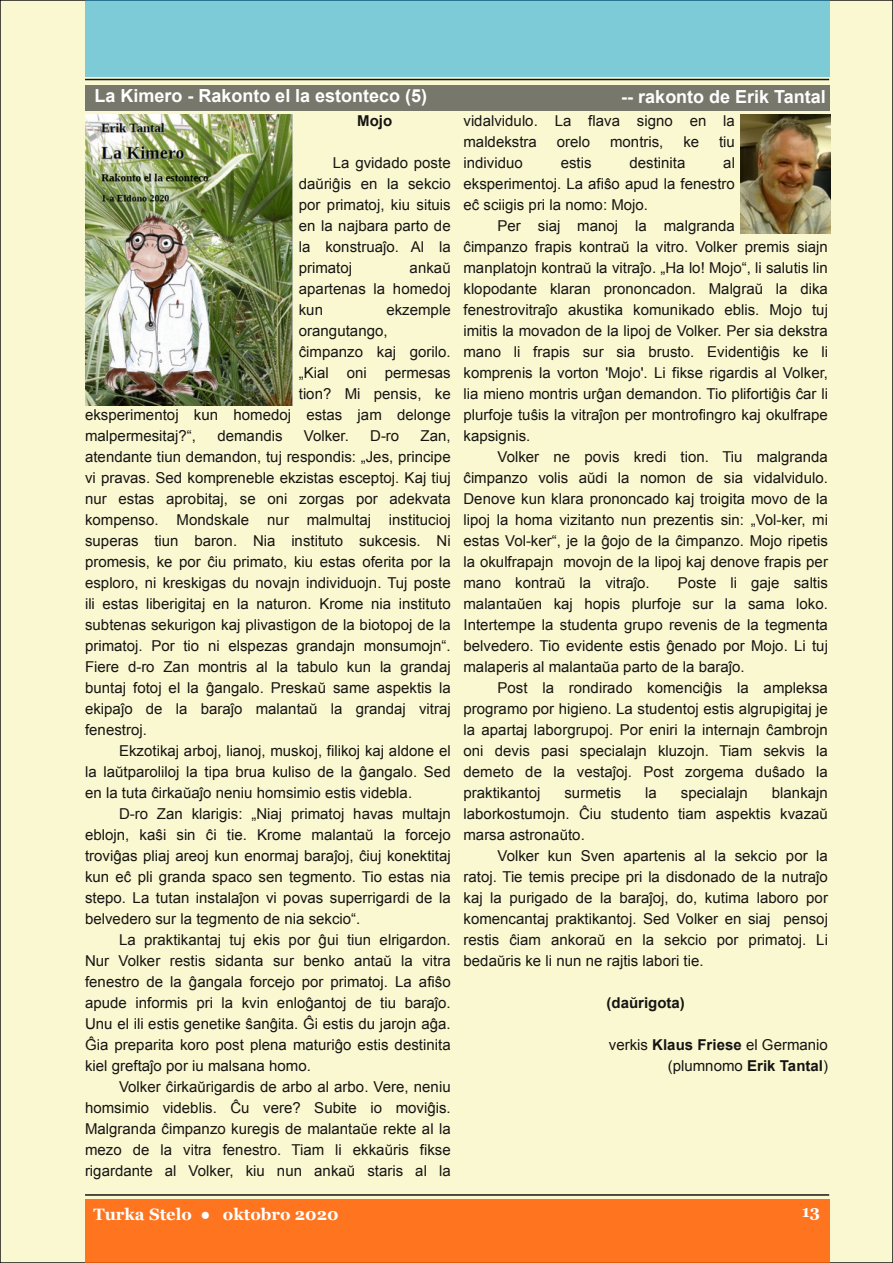
<style>
.page{position:relative;width:893px;height:1263px;background:#faf8d0}
.page>*{position:absolute;margin:0;border:0;box-sizing:border-box;transform-origin:0 0}
.t1{font:700 18px "Arial";color:#fff}
.t2{font:700 16.5px "Georgia";color:#fff}
.t3{font:15px/21px "Arial";letter-spacing:.005em;color:#161413;text-align:justify}
.t4{font:700 15px "Arial";color:#161413}
.s1{font-weight:700}
</style>
<div class="page">
<div style="left:85px;top:1199px;width:744px;height:64px;background:#fe741f"></div>
<hr style="left:85px;top:1194px;width:744px;height:2px;background:#161413">
<div style="left:85px;top:0;width:744px;height:77px;background:#7dcbd7"></div>
<hr style="left:85px;top:79px;width:744px;height:1px;background:#161413">
<div style="left:85px;top:85px;width:744px;height:26px;background:#78776b"></div>
<img style="left:740px;top:115px;width:90px;height:118px">
<img style="left:85px;top:115px;width:207px;height:291px">
<p class="t1" style="left:94px;top:85px;width:334px">La Kimero - Rakonto el la estonteco (5)</p>
<p class="t1" style="left:621px;top:86px;width:206px">-- rakonto de Erik Tantal</p>
<p class="t4" style="left:357px;top:112px;width:36px">Mojo</p>
<p class="t3" style="left:299px;top:152px;width:153px;text-indent:34px">La gvidado poste daŭriĝis en la sekcio por primatoj, kiu situis en la najbara parto de la konstruaĵo. Al la primatoj</p>
<p class="t3" style="left:463px;top:110px;width:273px">vidalvidulo. La flava signo en la maldekstra</p>
<p class="t3" style="left:557px;top:131px;width:35px">orelo</p>
<p class="t3" style="left:610px;top:131px;width:55px">montris,</p>
<p class="t3" style="left:683px;top:131px;width:17px">ke</p>
<p class="t3" style="left:719px;top:131px;width:17px">tiu</p>
<p class="t3" style="left:463px;top:152px;width:273px;text-indent:260px">al eksperimentoj. La afiŝo apud la fenestro eĉ sciigis pri la nomo: Mojo.</p>
<p class="t3" style="left:463px;top:215px;width:366px;text-align:left;text-indent:34px">Per siaj manoj la malgranda<br>ĉimpanzo frapis kontraŭ la vitro. Volker premis siajn manplatojn kontraŭ la vitraĵo. „Ha lo! Mojo“, li salutis lin klopodante klaran prononcadon. Malgraŭ la dika fenestrovitraĵo akustika komunikado eblis. Mojo tuj imitis la movadon de la lipoj de Volker. Per sia dekstra mano li frapis sur sia brusto. Evidentiĝis ke li komprenis la vorton 'Mojo'. Li fikse rigardis al Volker, lia mieno montris urĝan demandon. Tio plifortiĝis ĉar li plurfoje tuŝis la vitraĵon per montrofingro kaj okulfrape kapsignis.</p>
<p class="t3" style="left:463px;top:446px;width:366px;text-indent:34px">Volker ne povis kredi tion. Tiu malgranda ĉimpanzo volis aŭdi la nomon de sia vidalvidulo.<br>Denove kun klara prononcado kaj troigita movo de la lipoj la homa vizitanto nun prezentis sin: „Vol-ker, mi estas Vol-ker“, je la ĝojo de la ĉimpanzo. Mojo ripetis la okulfrapajn movojn de la lipoj kaj denove frapis per mano kontraŭ la vitraĵo.</p>
<p class="t3" style="left:463px;top:152px;width:61px">individuo</p>
<p class="t3" style="left:561px;top:152px;width:32px">estis</p>
<p class="t3" style="left:629px;top:152px;width:58px">destinita</p>
<p class="t3" style="left:299px;top:257px;width:153px;text-indent:111px">ankaŭ apartenas la homedoj kun</p>
<p class="t3" style="left:386px;top:299px;width:66px">ekzemple</p>
<p class="t3" style="left:299px;top:320px;width:90px">orangutango,</p>
<p class="t3" style="left:299px;top:341px;width:153px">ĉimpanzo kaj gorilo.</p>
<p class="t3" style="left:299px;top:362px;width:153px">„Kial oni permesas</p>
<p class="t3" style="left:299px;top:383px;width:153px">tion? Mi pensis, ke</p>
<p class="t3" style="left:85px;top:404px;width:367px">eksperimentoj kun homedoj estas jam delonge</p>
<p class="t3" style="left:85px;top:425px;width:112px">malpermesitaj?“,</p>
<p class="t3" style="left:217px;top:425px;width:67px">demandis</p>
<p class="t3" style="left:304px;top:425px;width:46px">Volker.</p>
<p class="t3" style="left:370px;top:425px;width:31px">D-ro</p>
<p class="t3" style="left:85px;top:425px;width:367px;text-indent:336px">Zan, atendante tiun demandon, tuj respondis: „Jes, principe vi pravas. Sed kompreneble ekzistas esceptoj. Kaj tiuj nur estas aprobitaj, se oni zorgas por adekvata kompenso. Mondskale nur malmultaj institucioj superas tiun baron. Nia instituto sukcesis. Ni promesis, ke por ĉiu primato, kiu estas oferita por la esploro, ni kreskigas du novajn individuojn. Tuj poste ili estas liberigitaj en la naturon. Krome nia instituto subtenas sekurigon kaj plivastigon de la biotopoj de la primatoj. Por tio ni elspezas grandajn monsumojn“.<br>Fiere d-ro Zan montris al la tabulo kun la grandaj buntaj fotoj el la ĝangalo. Preskaŭ same aspektis la ekipaĵo de la baraĵo malantaŭ la grandaj vitraj fenestroj.</p>
<p class="t3" style="left:85px;top:740px;width:367px;text-indent:34px">Ekzotikaj arboj, lianoj, muskoj, filikoj kaj aldone el la laŭtparoliloj la tipa brua kuliso de la ĝangalo. Sed en la tuta ĉirkaŭaĵo neniu homsimio estis videbla.</p>
<p class="t3" style="left:85px;top:803px;width:367px;text-indent:34px">D-ro Zan klarigis: „Niaj primatoj havas multajn eblojn, kaŝi sin ĉi tie. Krome malantaŭ la forcejo troviĝas pliaj areoj kun enormaj baraĵoj, ĉiuj konektitaj kun eĉ pli granda spaco sen tegmento. Tio estas nia stepo. La tutan instalaĵon vi povas superrigardi de la belvedero sur la tegmento de nia sekcio“.</p>
<p class="t3" style="left:85px;top:929px;width:367px;text-indent:34px">La praktikantaj tuj ekis por ĝui tiun elrigardon.<br>Nur Volker restis sidanta sur benko antaŭ la vitra fenestro de la ĝangala forcejo por primatoj. La afiŝo apude informis pri la kvin enloĝantoj de tiu baraĵo.<br>Unu el ili estis genetike ŝanĝita. Ĝi estis du jarojn aĝa.<br>Ĝia preparita koro post plena maturiĝo estis destinita kiel greftaĵo por iu malsana homo.</p>
<p class="t3" style="left:85px;top:1076px;width:367px;text-indent:34px">Volker ĉirkaŭrigardis de arbo al arbo. Vere, neniu homsimio videblis. Ĉu vere? Subite io moviĝis.<br>Malgranda ĉimpanzo kuregis de malantaŭe rekte al la mezo de la vitra fenestro. Tiam li ekkaŭris fikse rigardante al Volker, kiu nun ankaŭ staris al la</p>
<p class="t3" style="left:463px;top:572px;width:366px;text-indent:214px">Poste li gaje saltis malantaŭen kaj hopis plurfoje sur la sama loko.<br>Intertempe la studenta grupo revenis de la tegmenta belvedero. Tio evidente estis ĝenado por Mojo. Li tuj malaperis al malantaŭa parto de la baraĵo.</p>
<p class="t3" style="left:463px;top:677px;width:366px;text-indent:34px">Post la rondirado komenciĝis la ampleksa programo por higieno. La studentoj estis algrupigitaj je la apartaj laborgrupoj. Por eniri la internajn ĉambrojn oni devis pasi specialajn kluzojn. Tiam sekvis la demeto de la vestaĵoj. Post zorgema duŝado la praktikantoj</p>
<p class="t3" style="left:463px;top:782px;width:366px;text-indent:308px">blankajn laborkostumojn. Ĉiu studento tiam aspektis kvazaŭ marsa astronaŭto.</p>
<p class="t3" style="left:463px;top:845px;width:366px;text-indent:34px">Volker kun Sven apartenis al la sekcio por la ratoj. Tie temis precipe pri la disdonado de la nutraĵo kaj la purigado de la baraĵoj, do, kutima laboro por komencantaj praktikantoj. Sed Volker en siaj pensoj restis ĉiam ankoraŭ en la sekcio por primatoj. Li bedaŭris ke li nun ne rajtis labori tie.</p>
<p class="t4" style="left:607px;top:994px;width:80px">(daŭrigota)</p>
<p class="t3" style="left:609px;top:1034px;width:221px;text-align:right">verkis <span class="s1">Klaus Friese</span> el Germanio (plumnomo <span class="s1">Erik Tantal</span>)</p>
<p class="t3" style="left:564px;top:782px;width:58px">surmetis</p>
<p class="t3" style="left:645px;top:782px;width:13px">la</p>
<p class="t3" style="left:681px;top:782px;width:68px">specialajn</p>
<p class="t2" style="left:94px;top:1205px;width:247px">Turka Stelo ● oktobro 2020</p>
<p class="t2" style="left:802px;top:1201px;width:20px">13</p>
</div>
